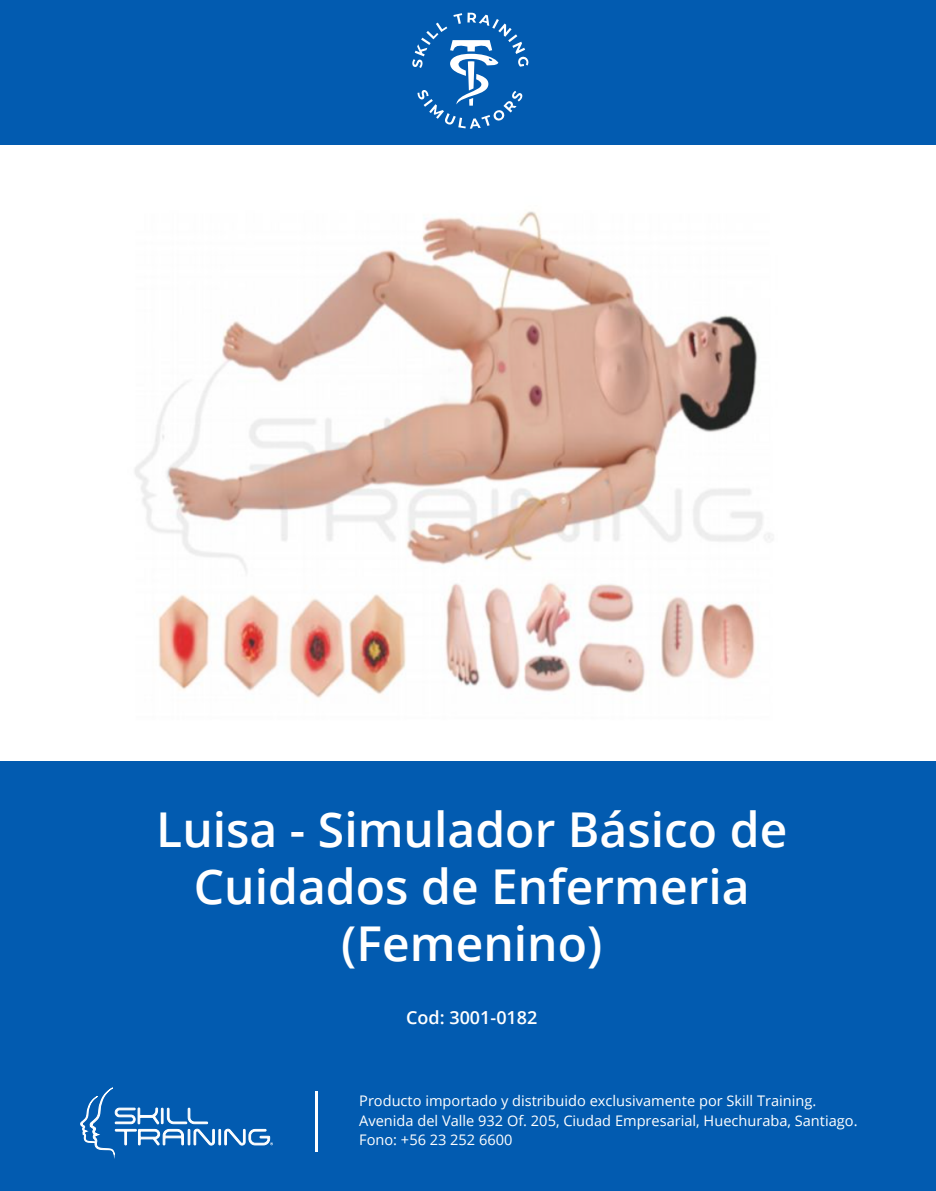
<style>
.page{position:relative;width:936px;height:1191px;background:#fff}
.page>*{position:absolute;margin:0;border:0;box-sizing:border-box;transform-origin:0 0}
.t1{font:600 48px/57px "Open Sans";color:#fff;text-align:center}
.t2{font:600 18px "Open Sans";color:#fff}
.t3{font:14.55px/19.5px "Open Sans";color:#fff}
</style>
<div class="page">
<img style="left:134px;top:211px;width:639px;height:491px">
<div style="left:0;top:761px;width:935px;height:430px;background:#025bb0"></div>
<div style="left:0;top:0;width:935px;height:144px;background:#025bb0"></div>
<svg style="left:80px;top:1087px;width:193px;height:68px"></svg>
<hr style="left:315px;top:1091px;width:2px;height:61px;background:#fff">
<svg style="left:412px;top:13px;width:116px;height:116px"></svg>
<h1 class="t1" style="left:156px;top:800px;width:632px">Luisa - Simulador Básico de<br>Cuidados de Enfermeria (Femenino)</h1>
<p class="t2" style="left:406px;top:1004px;width:133px">Cod: 3001-0182</p>
<p class="t3" style="left:359px;top:1090px;width:500px">Producto importado y distribuido exclusivamente por Skill Training.<br>Avenida del Valle 932 Of. 205, Ciudad Empresarial, Huechuraba, Santiago.<br>Fono: +56 23 252 6600</p>
</div>
